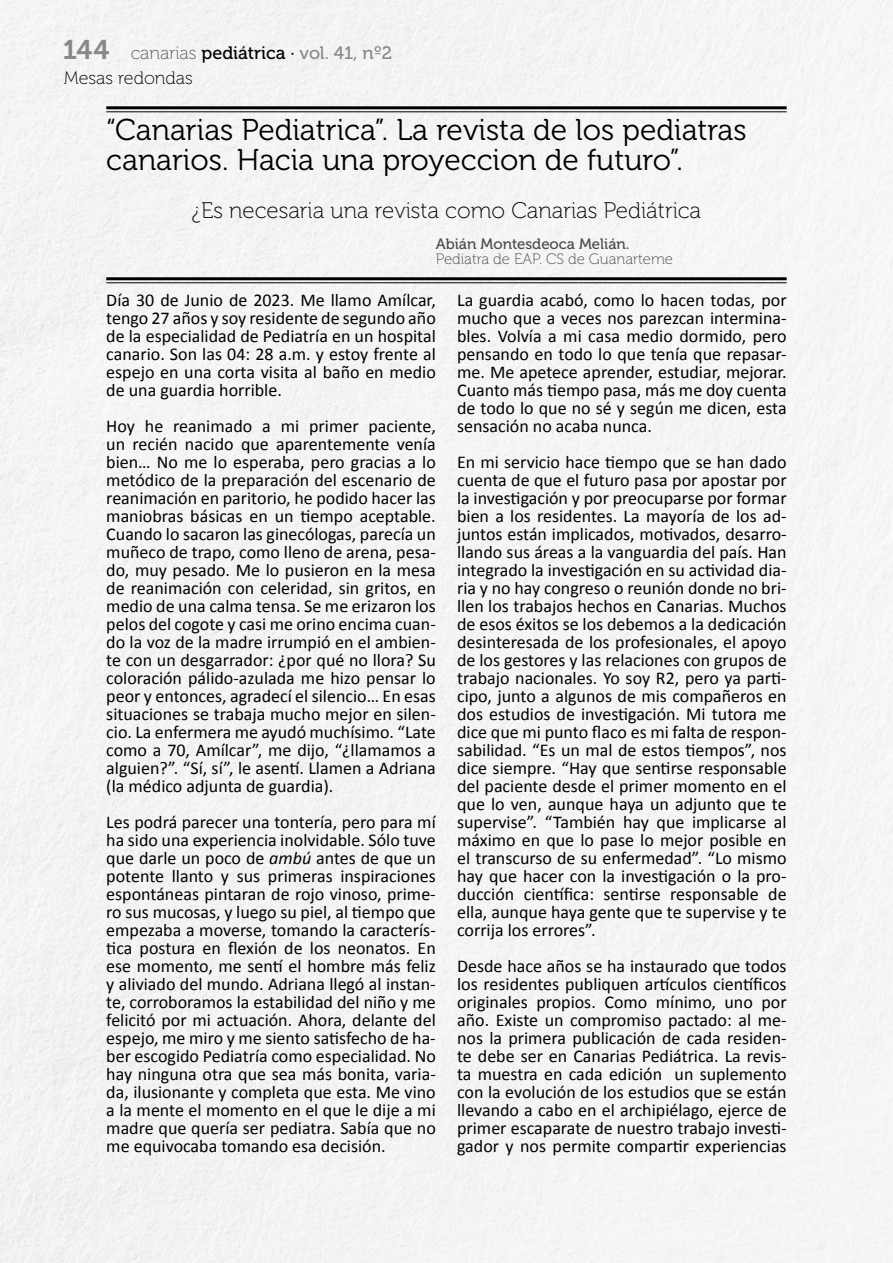
<style>
.page{position:relative;width:893px;height:1263px;background:#fff}
.page>*{position:absolute;margin:0;border:0;box-sizing:border-box;transform-origin:0 0}
.t1{font:30px/30px "Museo 300";color:#000}
.t2{font:22.5px "Museo 100";color:#000}
.t3{font:18px/18px "Calibri";color:#000;text-align:justify}
.t4{font:18px "Museo 500";color:#000}
.t5{font:18px "Museo 100";color:#000}
.t6{font:15px "Museo 100";color:#4b4b4d}
.t7{font:15px "Museo 500";color:#4b4b4d}
.s1{font-family:"Museo 700";font-size:27px;color:#87888a}
.s2{font-family:"Museo 100";color:#58585a}
.s3{color:#87888a}
.s4{font-style:italic}
</style>
<div class="page">
<hr style="left:106px;top:106px;width:681px;height:3px;background:#000">
<hr style="left:106px;top:111px;width:681px;height:1px;background:#000">
<hr style="left:106px;top:277px;width:681px;height:3px;background:#000">
<hr style="left:106px;top:282px;width:681px;height:1px;background:#000">
<p class="t4" style="left:63px;top:42px;width:331px"><span class="s1">144</span> <span class="s2">canarias</span> pediátrica · <span class="s3">vol. 41, nº2</span></p>
<p class="t5" style="left:64px;top:68px;width:131px">Mesas redondas</p>
<h1 class="t1" style="left:106px;top:116px;width:642px">“Canarias Pediatrica”. La revista de los pediatras canarios. Hacia una proyeccion de futuro”.</h1>
<p class="t2" style="left:192px;top:199px;width:511px">¿Es necesaria una revista como Canarias Pediátrica</p>
<p class="t7" style="left:436px;top:236px;width:195px">Abián Montesdeoca Melián.</p>
<p class="t6" style="left:436px;top:251px;width:239px">Pediatra de EAP. CS de Guanarteme</p>
<p class="t3" style="left:106px;top:290px;width:331px">Día 30 de Junio de 2023. Me llamo Amílcar, tengo 27 años y soy residente de segundo año de la especialidad de Pediatría en un hospital canario. Son las 04: 28 a.m. y estoy frente al espejo en una corta visita al baño en medio de una guardia horrible.</p>
<p class="t3" style="left:106px;top:416px;width:331px">Hoy he reanimado a mi primer paciente, un recién nacido que aparentemente venía bien… No me lo esperaba, pero gracias a lo metódico de la preparación del escenario de reanimación en paritorio, he podido hacer las maniobras básicas en un tiempo aceptable.<br>Cuando lo sacaron las ginecólogas, parecía un muñeco de trapo, como lleno de arena, pesa&shy;do, muy pesado. Me lo pusieron en la mesa de reanimación con celeridad, sin gritos, en medio de una calma tensa. Se me erizaron los pelos del cogote y casi me orino encima cuan&shy;do la voz de la madre irrumpió en el ambien&shy;te con un desgarrador: ¿por qué no llora? Su coloración pálido-azulada me hizo pensar lo peor y entonces, agradecí el silencio… En esas situaciones se trabaja mucho mejor en silen&shy;cio. La enfermera me ayudó muchísimo. “Late como a 70, Amílcar”, me dijo, “¿llamamos a alguien?”. “Sí, sí”, le asentí. Llamen a Adriana (la médico adjunta de guardia).</p>
<p class="t3" style="left:106px;top:812px;width:331px">Les podrá parecer una tontería, pero para mí ha sido una experiencia inolvidable. Sólo tuve que darle un poco de <span class="s4">ambú</span> antes de que un potente llanto y sus primeras inspiraciones espontáneas pintaran de rojo vinoso, prime&shy;ro sus mucosas, y luego su piel, al tiempo que empezaba a moverse, tomando la caracterís&shy;tica postura en flexión de los neonatos. En ese momento, me sentí el hombre más feliz y aliviado del mundo. Adriana llegó al instan&shy;te, corroboramos la estabilidad del niño y me felicitó por mi actuación. Ahora, delante del espejo, me miro y me siento satisfecho de ha&shy;ber escogido Pediatría como especialidad. No hay ninguna otra que sea más bonita, varia&shy;da, ilusionante y completa que esta. Me vino a la mente el momento en el que le dije a mi madre que quería ser pediatra. Sabía que no me equivocaba tomando esa decisión.</p>
<p class="t3" style="left:457px;top:290px;width:331px">La guardia acabó, como lo hacen todas, por mucho que a veces nos parezcan intermina&shy;bles. Volvía a mi casa medio dormido, pero pensando en todo lo que tenía que repasar&shy;me. Me apetece aprender, estudiar, mejorar.<br>Cuanto más tiempo pasa, más me doy cuenta de todo lo que no sé y según me dicen, esta sensación no acaba nunca.</p>
<p class="t3" style="left:457px;top:452px;width:331px">En mi servicio hace tiempo que se han dado cuenta de que el futuro pasa por apostar por la investigación y por preocuparse por formar bien a los residentes. La mayoría de los ad&shy;juntos están implicados, motivados, desarro&shy;llando sus áreas a la vanguardia del país. Han integrado la investigación en su actividad dia&shy;ria y no hay congreso o reunión donde no bri&shy;llen los trabajos hechos en Canarias. Muchos de esos éxitos se los debemos a la dedicación desinteresada de los profesionales, el apoyo de los gestores y las relaciones con grupos de trabajo nacionales. Yo soy R2, pero ya parti&shy;cipo, junto a algunos de mis compañeros en dos estudios de investigación. Mi tutora me dice que mi punto flaco es mi falta de respon&shy;sabilidad. “Es un mal de estos tiempos”, nos dice siempre. “Hay que sentirse responsable del paciente desde el primer momento en el que lo ven, aunque haya un adjunto que te supervise”. “También hay que implicarse al máximo en que lo pase lo mejor posible en el transcurso de su enfermedad”. “Lo mismo hay que hacer con la investigación o la pro&shy;ducción científica: sentirse responsable de ella, aunque haya gente que te supervise y te corrija los errores”.</p>
<p class="t3" style="left:457px;top:956px;width:331px">Desde hace años se ha instaurado que todos los residentes publiquen artículos científicos originales propios. Como mínimo, uno por año. Existe un compromiso pactado: al me&shy;nos la primera publicación de cada residen&shy;te debe ser en Canarias Pediátrica. La revis&shy;ta muestra en cada edición un suplemento con la evolución de los estudios que se están llevando a cabo en el archipiélago, ejerce de primer escaparate de nuestro trabajo investi&shy;gador y nos permite compartir experiencias</p>
</div>
